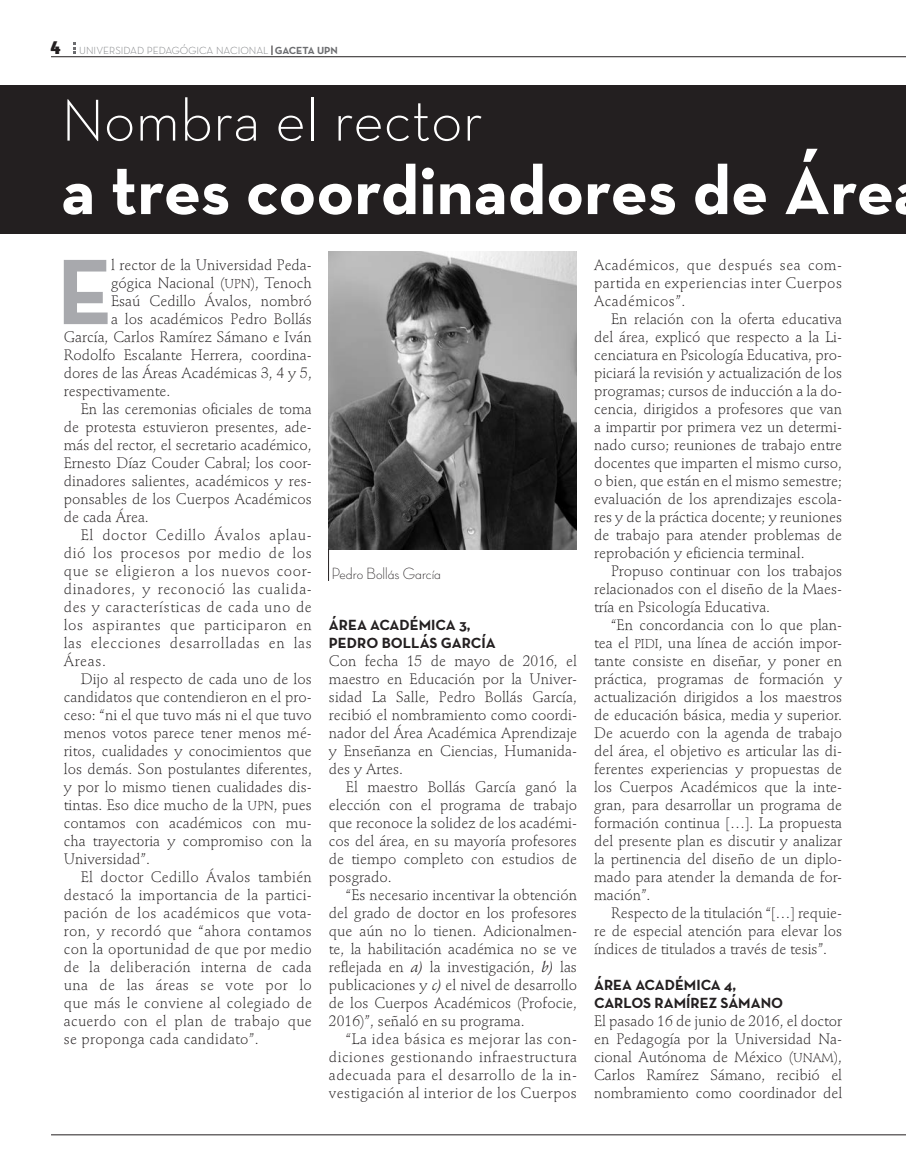
<style>
.page{position:relative;width:906px;height:1174px;background:#fff}
.page>*{position:absolute;margin:0;border:0;box-sizing:border-box;transform-origin:0 0}
.t1{font:700 94.35px "Neutra Text";color:#a8a9ad}
.t2{font:700 69.75px "Neutra Text";color:#fff}
.t3{font:300 60px "Neutra Text";color:#fff}
.t4{font:16.5px "Neutra Disp Light Alt";color:#231f20}
.t5{font:300 15px/18px "Stempel Schneidler";color:#231f20;text-align:justify}
.t6{font:300 15px "Stempel Schneidler";letter-spacing:.02em;color:#231f20}
.t7{font:300 15px "Stempel Schneidler";letter-spacing:.04em;color:#231f20}
.t8{font:700 15px "Neutra Text";color:#231f20}
.t9{font:10.5px "Neutra Text Light Alt";color:#76787b}
.s1{font-family:"Briem Akademi MM 900 400";font-size:18px;color:#231f20}
.s2{font-family:"Neutra Text";font-weight:700;color:#6c6d70}
.s3{font-family:"Stempel Schneidler Light SC850";font-weight:400;font-size:12.75px}
.s4{font-weight:400;font-style:italic}
.s5{font-family:"Stempel Schneidler Light SC850";font-weight:400}
</style>
<div class="page">
<svg style="left:73px;top:42px;width:2px;height:12px"></svg>
<hr style="left:51px;top:56px;width:855px;height:1px;background:#231f20">
<hr style="left:51px;top:1134px;width:855px;height:1px;background:#231f20">
<div style="left:0;top:85px;width:906px;height:149px;background:#231f20"></div>
<img style="left:328px;top:252px;width:249px;height:297px">
<hr style="left:328px;top:548px;width:1px;height:33px;background:#231f20">
<p class="t9" style="left:51px;top:44px;width:288px"><span class="s1">4</span> UNIVERSIDAD PEDAGÓGICA NACIONAL <span class="s2">GACETA UPN</span></p>
<h3 class="t3" style="left:61px;top:84px;width:423px">Nombra el rector</h3>
<h2 class="t2" style="left:61px;top:147px;width:834px">A TRES COORDINADORES DE ÁRE</h2>
<h1 class="t1" style="left:57px;top:233px;width:58px">E</h1>
<p class="t5" style="left:111px;top:256px;width:202px">l rector de la Universidad Peda-</p>
<p class="t5" style="left:111px;top:274px;width:202px">gógica Nacional (<span class="s3">UPN</span>), Tenoch</p>
<p class="t5" style="left:111px;top:292px;width:202px">Esaú Cedillo Ávalos, nombró</p>
<p class="t5" style="left:111px;top:310px;width:202px">a los académicos Pedro Bollás</p>
<p class="t5" style="left:64px;top:328px;width:249px">García, Carlos Ramírez Sámano e Iván</p>
<p class="t5" style="left:64px;top:346px;width:250px">Rodolfo Escalante Herrera, coordina-</p>
<p class="t5" style="left:64px;top:364px;width:250px">dores de las Áreas Académicas 3, 4 y 5,</p>
<p class="t5" style="left:64px;top:382px;width:108px">respectivamente.</p>
<p class="t5" style="left:81px;top:400px;width:233px">En las ceremonias oficiales de toma</p>
<p class="t5" style="left:64px;top:418px;width:250px">de protesta estuvieron presentes, ade-</p>
<p class="t5" style="left:64px;top:436px;width:249px">más del rector, el secretario académico,</p>
<p class="t5" style="left:64px;top:454px;width:250px">Ernesto Díaz Couder Cabral; los coor-</p>
<p class="t5" style="left:64px;top:472px;width:250px">dinadores salientes, académicos y res-</p>
<p class="t5" style="left:64px;top:490px;width:250px">ponsables de los Cuerpos Académicos</p>
<p class="t5" style="left:64px;top:508px;width:87px">de cada Área.</p>
<p class="t7" style="left:81px;top:526px;width:232px">El doctor Cedillo Ávalos aplau-</p>
<p class="t7" style="left:64px;top:544px;width:250px">dió los procesos por medio de los</p>
<p class="t7" style="left:64px;top:562px;width:250px">que se eligieron a los nuevos coor-</p>
<p class="t7" style="left:64px;top:580px;width:250px">dinadores, y reconoció las cualida-</p>
<p class="t7" style="left:64px;top:598px;width:249px">des y características de cada uno de</p>
<p class="t7" style="left:64px;top:616px;width:250px">los aspirantes que participaron en</p>
<p class="t7" style="left:64px;top:634px;width:250px">las elecciones desarrolladas en las</p>
<p class="t5" style="left:64px;top:652px;width:44px">Áreas.</p>
<p class="t5" style="left:81px;top:670px;width:232px">Dijo al respecto de cada uno de los</p>
<p class="t5" style="left:64px;top:688px;width:250px">candidatos que contendieron en el pro-</p>
<p class="t5" style="left:64px;top:706px;width:250px">ceso: “ni el que tuvo más ni el que tuvo</p>
<p class="t5" style="left:64px;top:724px;width:250px">menos votos parece tener menos mé-</p>
<p class="t5" style="left:64px;top:742px;width:250px">ritos, cualidades y conocimientos que</p>
<p class="t5" style="left:64px;top:760px;width:250px">los demás. Son postulantes diferentes,</p>
<p class="t5" style="left:64px;top:778px;width:250px">y por lo mismo tienen cualidades dis-</p>
<p class="t5" style="left:64px;top:796px;width:250px">tintas. Eso dice mucho de la <span class="s3">UPN</span>, pues</p>
<p class="t5" style="left:64px;top:814px;width:250px">contamos con académicos con mu-</p>
<p class="t5" style="left:64px;top:832px;width:250px">cha trayectoria y compromiso con la</p>
<p class="t5" style="left:64px;top:850px;width:88px">Universidad”.</p>
<p class="t6" style="left:81px;top:868px;width:233px">El doctor Cedillo Ávalos también</p>
<p class="t6" style="left:64px;top:886px;width:250px">destacó la importancia de la partici-</p>
<p class="t6" style="left:64px;top:904px;width:250px">pación de los académicos que vota-</p>
<p class="t6" style="left:64px;top:922px;width:249px">ron, y recordó que “ahora contamos</p>
<p class="t6" style="left:64px;top:940px;width:250px">con la oportunidad de que por medio</p>
<p class="t6" style="left:64px;top:958px;width:249px">de la deliberación interna de cada</p>
<p class="t6" style="left:64px;top:976px;width:250px">una de las áreas se vote por lo</p>
<p class="t6" style="left:64px;top:994px;width:250px">que más le conviene al colegiado de</p>
<p class="t6" style="left:64px;top:1012px;width:250px">acuerdo con el plan de trabajo que</p>
<p class="t6" style="left:64px;top:1030px;width:196px">se proponga cada candidato”.</p>
<p class="t4" style="left:331px;top:565px;width:111px">Pedro Bollás García</p>
<p class="t8" style="left:329px;top:616px;width:55px">ÁREA ACAD</p>
<p class="t8" style="left:410px;top:616px;width:19px">ÉMICA</p>
<p class="t8" style="left:459px;top:616px;width:13px">3,</p>
<p class="t8" style="left:329px;top:634px;width:72px">PEDRO BOLLÁS</p>
<p class="t8" style="left:441px;top:634px;width:39px">GARCÍA</p>
<p class="t5" style="left:329px;top:652px;width:250px">Con fecha 15 de mayo de 2016, el maestro en Educación por la Univer&shy;sidad La Salle, Pedro Bollás García, recibió el nombramiento como coordi&shy;nador del Área Académica Aprendizaje y Enseñanza en Ciencias, Humanida&shy;des y Artes.</p>
<p class="t5" style="left:329px;top:778px;width:250px;text-indent:17px">El maestro Bollás García ganó la elección con el programa de trabajo que reconoce la solidez de los académi&shy;cos del área, en su mayoría profesores de tiempo completo con estudios de posgrado.</p>
<p class="t5" style="left:329px;top:886px;width:250px;text-indent:17px">“Es necesario incentivar la obtención del grado de doctor en los profesores que aún no lo tienen. Adicionalmen&shy;te, la habilitación académica no se ve reflejada en <span class="s4">a)</span> la investigación, <span class="s4">b)</span> las publicaciones y <span class="s4">c)</span> el nivel de desarrollo de los Cuerpos Académicos (Profocie, 2016)”, señaló en su programa.</p>
<p class="t5" style="left:329px;top:1030px;width:250px;text-indent:17px">“La idea básica es mejorar las con&shy;diciones gestionando infraestructura adecuada para el desarrollo de la in&shy;vestigación al interior de los Cuerpos</p>
<p class="t5" style="left:594px;top:256px;width:250px">Académicos, que después sea com&shy;partida en experiencias inter Cuerpos Académicos”.</p>
<p class="t5" style="left:594px;top:310px;width:250px;text-indent:17px">En relación con la oferta educativa del área, explicó que respecto a la Li&shy;cenciatura en Psicología Educativa, pro&shy;piciará la revisión y actualización de los programas; cursos de inducción a la do&shy;cencia, dirigidos a profesores que van a impartir por primera vez un determi&shy;nado curso; reuniones de trabajo entre docentes que imparten el mismo curso, o bien, que están en el mismo semestre; evaluación de los aprendizajes escola&shy;res y de la práctica docente; y reuniones de trabajo para atender problemas de reprobación y eficiencia terminal.</p>
<p class="t5" style="left:594px;top:562px;width:250px;text-indent:17px">Propuso continuar con los trabajos relacionados con el diseño de la Maes&shy;tría en Psicología Educativa.</p>
<p class="t5" style="left:594px;top:616px;width:250px;text-indent:17px">“En concordancia con lo que plan&shy;tea el <span class="s3">PIDI</span>, una línea de acción impor&shy;tante consiste en diseñar, y poner en práctica, programas de formación y actualización dirigidos a los maestros de educación básica, media y superior.<br>De acuerdo con la agenda de trabajo del área, el objetivo es articular las di&shy;ferentes experiencias y propuestas de los Cuerpos Académicos que la inte&shy;gran, para desarrollar un programa de formación continua […]. La propuesta del presente plan es discutir y analizar la pertinencia del diseño de un diplo&shy;mado para atender la demanda de for&shy;mación”.</p>
<p class="t5" style="left:594px;top:904px;width:250px;text-indent:17px">Respecto de la titulación “[…] requie&shy;re de especial atención para elevar los índices de titulados a través de tesis”.</p>
<p class="t8" style="left:594px;top:976px;width:55px">ÁREA ACAD</p>
<p class="t8" style="left:675px;top:976px;width:19px">ÉMICA</p>
<p class="t8" style="left:724px;top:976px;width:14px">4,</p>
<p class="t8" style="left:594px;top:994px;width:40px">CARLOS</p>
<p class="t8" style="left:654px;top:994px;width:10px">RAMÍ</p>
<p class="t8" style="left:690px;top:994px;width:50px">REZ SÁMANO</p>
<p class="t5" style="left:594px;top:1012px;width:250px">El pasado 16 de junio de 2016, el doctor en Pedagogía por la Universidad Na&shy;cional Autónoma de México (<span class="s3">UNAM</span><span class="s5">)</span>, Carlos Ramírez Sámano, recibió el nombramiento como coordinador del</p>
</div>
